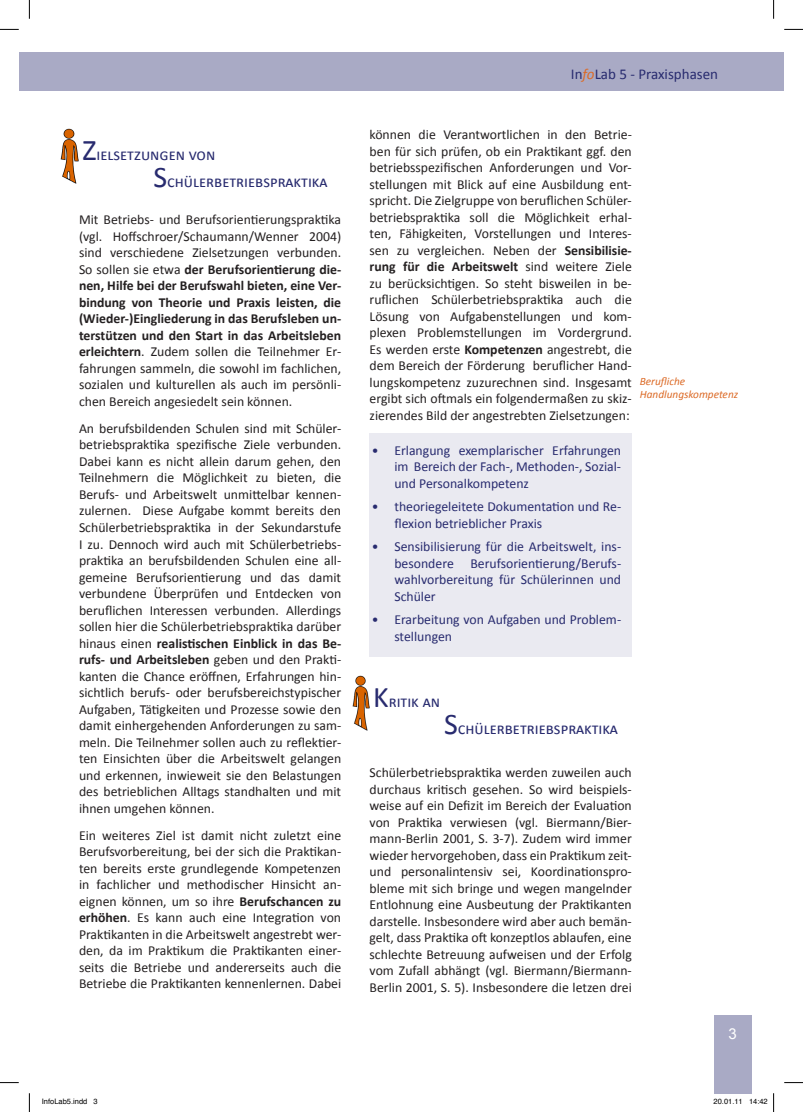
<style>
.page{position:relative;width:803px;height:1112px;background:#fff}
.page>*{position:absolute;margin:0;border:0;box-sizing:border-box;transform-origin:0 0}
.t1{font:16.25px/26.9px "Calibri";color:#282b6f}
.t2{font:15px "Calibri";color:#282b6f}
.t3{font:15px "Arial";color:#fff}
.t4{font:13.75px/16.5px "Calibri";color:#231f20;text-align:justify}
.t5{font:13.75px/16.5px "Calibri";color:#282b6f;text-align:justify}
.t6{font:italic 11.25px/13.5px "Calibri";color:#dc6a26}
.t7{font:7.5px "Helvetica";color:#000}
.s1{font-size:30px}
.s2{font-weight:700}
.s3{font-style:italic;color:#dc6a26}
</style>
<div class="page">
<div style="left:19px;top:52px;width:10px;height:39px;background:#a9aac5"></div>
<div style="left:714px;top:1014px;width:37px;height:78px;background:#a9aac5"></div>
<div style="left:29px;top:52px;width:755px;height:39px;background:#a9aac5"></div>
<img style="left:61px;top:129px;width:17px;height:55px">
<div style="left:370px;top:433px;width:262px;height:224px;background:#eaeaf1"></div>
<img style="left:352px;top:675px;width:18px;height:55px">
<svg style="left:0;top:29px;width:19px;height:1px"></svg>
<svg style="left:784px;top:29px;width:19px;height:1px"></svg>
<svg style="left:0;top:1082px;width:19px;height:1px"></svg>
<svg style="left:784px;top:1082px;width:19px;height:1px"></svg>
<svg style="left:29px;top:0;width:1px;height:19px"></svg>
<svg style="left:29px;top:1093px;width:1px;height:18px"></svg>
<svg style="left:773px;top:0;width:1px;height:19px"></svg>
<svg style="left:749px;top:1092px;width:25px;height:19px"></svg>
<p class="t1" style="left:153px;top:140px;width:175px;text-indent:-71px"><span class="s1">Z</span>ielsetzungen von<br><span class="s1">S</span>chülerbetriebspraktika</p>
<p class="t4" style="left:79px;top:210px;width:264px">Mit Betriebs- und Berufsorientierungspraktika (vgl. Hoffschroer/Schaumann/Wenner 2004) sind verschiedene Zielsetzungen verbunden.<br>So sollen sie etwa <span class="s2">der Berufsorientierung die&shy;nen, Hilfe bei der Berufswahl bieten, eine Ver&shy;bindung von Theorie und Praxis leisten, die (Wieder-)Eingliederung in das Berufsleben un&shy;terstützen und den Start in das Arbeitsleben erleichtern</span>. Zudem sollen die Teilnehmer Er&shy;fahrungen sammeln, die sowohl im fachlichen, sozialen und kulturellen als auch im persönli&shy;chen Bereich angesiedelt sein können.</p>
<p class="t4" style="left:79px;top:419px;width:264px">An berufsbildenden Schulen sind mit Schüler&shy;betriebspraktika spezifische Ziele verbunden.<br>Dabei kann es nicht allein darum gehen, den Teilnehmern die Möglichkeit zu bieten, die Berufs- und Arbeitswelt unmittelbar kennen&shy;zulernen. Diese Aufgabe kommt bereits den Schülerbetriebspraktika in der Sekundarstufe I zu. Dennoch wird auch mit Schülerbetriebs&shy;praktika an berufsbildenden Schulen eine all&shy;gemeine Berufsorientierung und das damit verbundene Überprüfen und Entdecken von beruflichen Interessen verbunden. Allerdings sollen hier die Schülerbetriebspraktika darüber hinaus einen <span class="s2">realistischen Einblick in das Be&shy;rufs- und Arbeitsleben</span> geben und den Prakti&shy;kanten die Chance eröffnen, Erfahrungen hin&shy;sichtlich berufs- oder berufsbereichstypischer Aufgaben, Tätigkeiten und Prozesse sowie den damit einhergehenden Anforderungen zu sam&shy;meln. Die Teilnehmer sollen auch zu reflektier&shy;ten Einsichten über die Arbeitswelt gelangen und erkennen, inwieweit sie den Belastungen des betrieblichen Alltags standhalten und mit ihnen umgehen können.</p>
<p class="t4" style="left:79px;top:826px;width:264px">Ein weiteres Ziel ist damit nicht zuletzt eine Berufsvorbereitung, bei der sich die Praktikan&shy;ten bereits erste grundlegende Kompetenzen in fachlicher und methodischer Hinsicht an&shy;eignen können, um so ihre <span class="s2">Berufschancen zu erhöhen</span>. Es kann auch eine Integration von Praktikanten in die Arbeitswelt angestrebt wer&shy;den, da im Praktikum die Praktikanten einer&shy;seits die Betriebe und andererseits auch die Betriebe die Praktikanten kennenlernen. Dabei</p>
<p class="t2" style="left:571px;top:65px;width:149px">In<span class="s3">fo</span>Lab 5 - Praxisphasen</p>
<p class="t4" style="left:370px;top:125px;width:264px">können die Verantwortlichen in den Betrie&shy;ben für sich prüfen, ob ein Praktikant ggf. den betriebsspezifischen Anforderungen und Vor&shy;stellungen mit Blick auf eine Ausbildung ent&shy;spricht. Die Zielgruppe von beruflichen Schüler&shy;betriebspraktika soll die Möglichkeit erhal&shy;ten, Fähigkeiten, Vorstellungen und Interes&shy;sen zu vergleichen. Neben der <span class="s2">Sensibilisie&shy;rung für die Arbeitswelt</span> sind weitere Ziele zu berücksichtigen. So steht bisweilen in be&shy;ruflichen Schülerbetriebspraktika auch die Lösung von Aufgabenstellungen und kom&shy;plexen Problemstellungen im Vordergrund.<br>Es werden erste <span class="s2">Kompetenzen</span> angestrebt, die dem Bereich der Förderung beruflicher Hand&shy;lungskompetenz zuzurechnen sind. Insgesamt ergibt sich oftmals ein folgendermaßen zu skiz&shy;zierendes Bild der angestrebten Zielsetzungen:</p>
<p class="t6" style="left:640px;top:373px;width:100px">Berufliche<br>Handlungskompetenz</p>
<p class="t5" style="left:394px;top:441px;width:228px;text-indent:-22px">• Erlangung exemplarischer Erfahrungen im Bereich der Fach-, Methoden-, Sozial&shy;und Personalkompetenz</p>
<p class="t5" style="left:394px;top:497px;width:228px;text-indent:-22px">• theoriegeleitete Dokumentation und Re&shy;flexion betrieblicher Praxis</p>
<p class="t5" style="left:394px;top:537px;width:228px;text-indent:-22px">• Sensibilisierung für die Arbeitswelt, ins&shy;besondere Berufsorientierung/Berufs&shy;wahlvorbereitung für Schülerinnen und Schüler</p>
<p class="t5" style="left:394px;top:611px;width:228px;text-indent:-22px">• Erarbeitung von Aufgaben und Problem&shy;stellungen</p>
<p class="t1" style="left:373px;top:687px;width:68px"><span class="s1">K</span>ritik an</p>
<p class="t1" style="left:444px;top:714px;width:175px"><span class="s1">S</span>chülerbetriebspraktika</p>
<p class="t4" style="left:370px;top:763px;width:264px">Schülerbetriebspraktika werden zuweilen auch durchaus kritisch gesehen. So wird beispiels&shy;weise auf ein Defizit im Bereich der Evaluation von Praktika verwiesen (vgl. Biermann/Bier&shy;mann-Berlin 2001, S. 3-7). Zudem wird immer wieder hervorgehoben, dass ein Praktikum zeit&shy;und personalintensiv sei, Koordinationspro&shy;bleme mit sich bringe und wegen mangelnder Entlohnung eine Ausbeutung der Praktikanten darstelle. Insbesondere wird aber auch bemän&shy;gelt, dass Praktika oft konzeptlos ablaufen, eine schlechte Betreuung aufweisen und der Erfolg vom Zufall abhängt (vgl. Biermann/Biermann-Berlin 2001, S. 5). Insbesondere die letzen drei</p>
<p class="t3" style="left:728px;top:1023px;width:10px">3</p>
<p class="t7" style="left:42px;top:1095px;width:57px">InfoLab5.indd 3</p>
<p class="t7" style="left:713px;top:1095px;width:56px">20.01.11 14:42</p>
</div>
